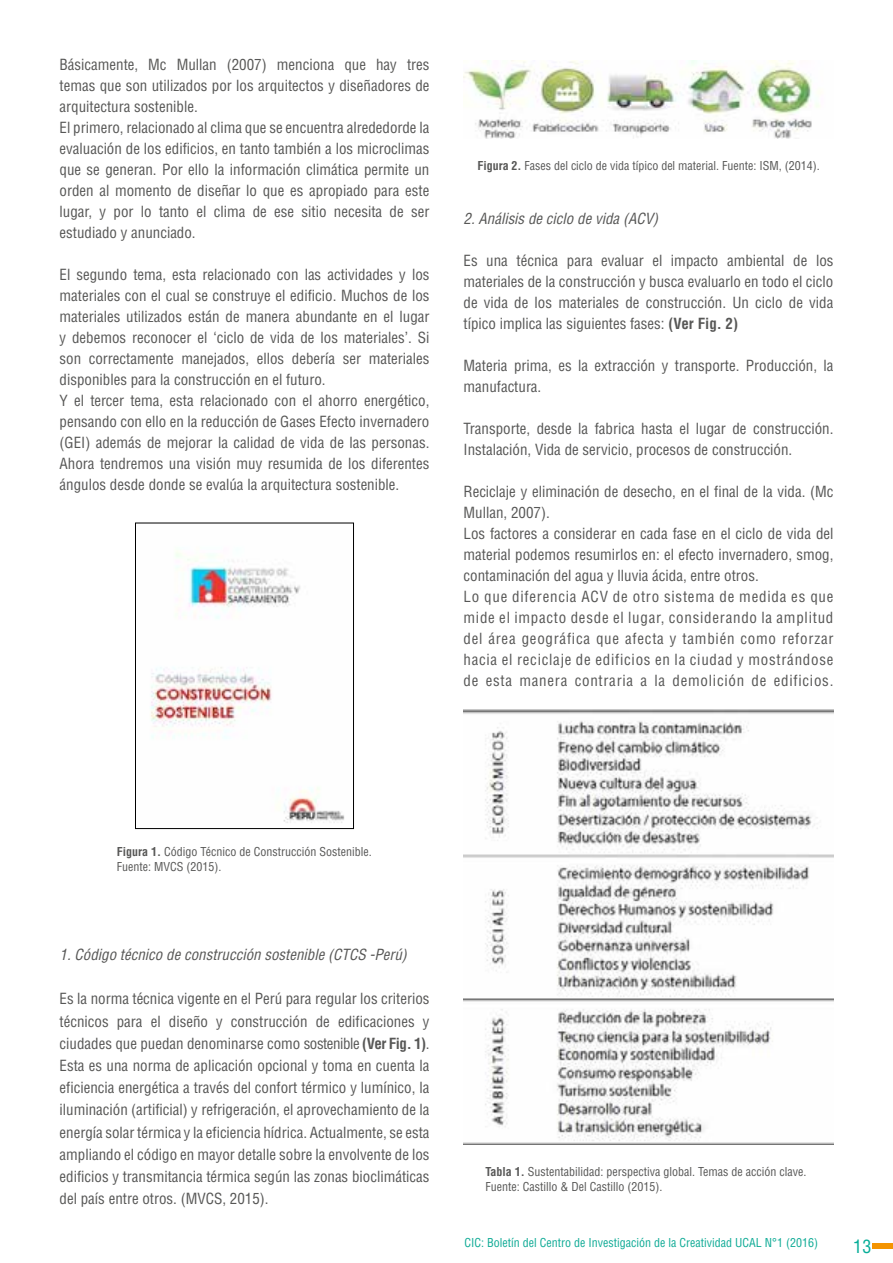
<style>
.page{position:relative;width:893px;height:1263px;background:#fff}
.page>*{position:absolute;margin:0;border:0;box-sizing:border-box;transform-origin:0 0}
.t1{font:condensed 18px "Helvetica LT Std";color:#07ad98}
.t2{font:condensed 15px/21px "Helvetica LT Std";color:#575756}
.t3{font:condensed 15px/21px "Helvetica LT Std";letter-spacing:.05em;color:#575756}
.t4{font:italic condensed 15px "Helvetica LT Std";color:#575756}
.t5{font:condensed 12px/15px "Helvetica LT Std";color:#575756}
.t6{font:condensed 12px "Helvetica LT Std";color:#10ab96}
.s1{font-weight:700}
</style>
<div class="page">
<div style="left:872px;top:1243px;width:21px;height:5px;background:#f49400"></div>
<img style="left:150px;top:551px;width:195px;height:272px">
<div style="left:135px;top:523px;width:219px;height:306px;border:1px solid #000"></div>
<img style="left:463px;top:60px;width:357px;height:78px">
<img style="left:463px;top:710px;width:370px;height:434px">
<p class="t2" style="left:60px;top:54px;width:371px">Básicamente, Mc Mullan (2007) menciona que hay tres temas que son utilizados por los arquitectos y diseñadores de arquitectura sostenible.<br>El primero, relacionado al clima que se encuentra alrededorde la evaluación de los edificios, en tanto también a los microclimas que se generan. Por ello la información climática permite un orden al momento de diseñar lo que es apropiado para este lugar, y por lo tanto el clima de ese sitio necesita de ser estudiado y anunciado.</p>
<p class="t2" style="left:60px;top:264px;width:371px">El segundo tema, esta relacionado con las actividades y los materiales con el cual se construye el edificio. Muchos de los materiales utilizados están de manera abundante en el lugar y debemos reconocer el ‘ciclo de vida de los materiales’. Si son correctamente manejados, ellos debería ser materiales disponibles para la construcción en el futuro.<br>Y el tercer tema, esta relacionado con el ahorro energético, pensando con ello en la reducción de Gases Efecto invernadero (GEI) además de mejorar la calidad de vida de las personas.<br>Ahora tendremos una visión muy resumida de los diferentes ángulos desde donde se evalúa la arquitectura sostenible.</p>
<p class="t5" style="left:477px;top:158px;width:344px"><span class="s1">Figura 2.</span> Fases del ciclo de vida típico del material. Fuente: ISM, (2014).</p>
<p class="t4" style="left:463px;top:209px;width:196px">2. Análisis de ciclo de vida (ACV)</p>
<p class="t2" style="left:463px;top:250px;width:371px;text-align:justify">Es una técnica para evaluar el impacto ambiental de los materiales de la construcción y busca evaluarlo en todo el ciclo de vida de los materiales de construcción. Un ciclo de vida típico implica las siguientes fases: <span class="s1">(Ver Fig. 2)</span></p>
<p class="t2" style="left:463px;top:355px;width:371px">Materia prima, es la extracción y transporte. Producción, la manufactura.</p>
<p class="t2" style="left:463px;top:418px;width:371px">Transporte, desde la fabrica hasta el lugar de construcción.<br>Instalación, Vida de servicio, procesos de construcción.</p>
<p class="t3" style="left:463px;top:481px;width:371px">Reciclaje y eliminación de desecho, en el final de la vida. (Mc Mullan, 2007).<br>Los factores a considerar en cada fase en el ciclo de vida del material podemos resumirlos en: el efecto invernadero, smog, contaminación del agua y lluvia ácida, entre otros.<br>Lo que diferencia ACV de otro sistema de medida es que mide el impacto desde el lugar, considerando la amplitud del área geográfica que afecta y también como reforzar hacia el reciclaje de edificios en la ciudad y mostrándose de esta manera contraria a la demolición de edificios.</p>
<p class="t5" style="left:117px;top:844px;width:256px"><span class="s1">Figura 1.</span> Código Técnico de Construcción Sostenible.<br>Fuente: MVCS (2015).</p>
<p class="t4" style="left:60px;top:945px;width:349px">1. Código técnico de construcción sostenible (CTCS -Perú)</p>
<p class="t2" style="left:60px;top:988px;width:371px;line-height:22.2px;text-align:justify">Es la norma técnica vigente en el Perú para regular los criterios técnicos para el diseño y construcción de edificaciones y ciudades que puedan denominarse como sostenible <span class="s1">(Ver Fig. 1)</span>.<br>Esta es una norma de aplicación opcional y toma en cuenta la eficiencia energética a través del confort térmico y lumínico, la iluminación (artificial) y refrigeración, el aprovechamiento de la energía solar térmica y la eficiencia hídrica. Actualmente, se esta ampliando el código en mayor detalle sobre la envolvente de los edificios y transmitancia térmica según las zonas bioclimáticas del país entre otros. (MVCS, 2015).</p>
<p class="t5" style="left:485px;top:1164px;width:323px"><span class="s1">Tabla 1.</span> Sustentabilidad: perspectiva global. Temas de acción clave.<br>Fuente: Castillo &amp; Del Castillo (2015).</p>
<p class="t6" style="left:465px;top:1235px;width:355px">CIC: Boletín del Centro de Investigación de la Creatividad UCAL N°1 (2016)</p>
<p class="t1" style="left:853px;top:1235px;width:20px">13</p>
</div>
